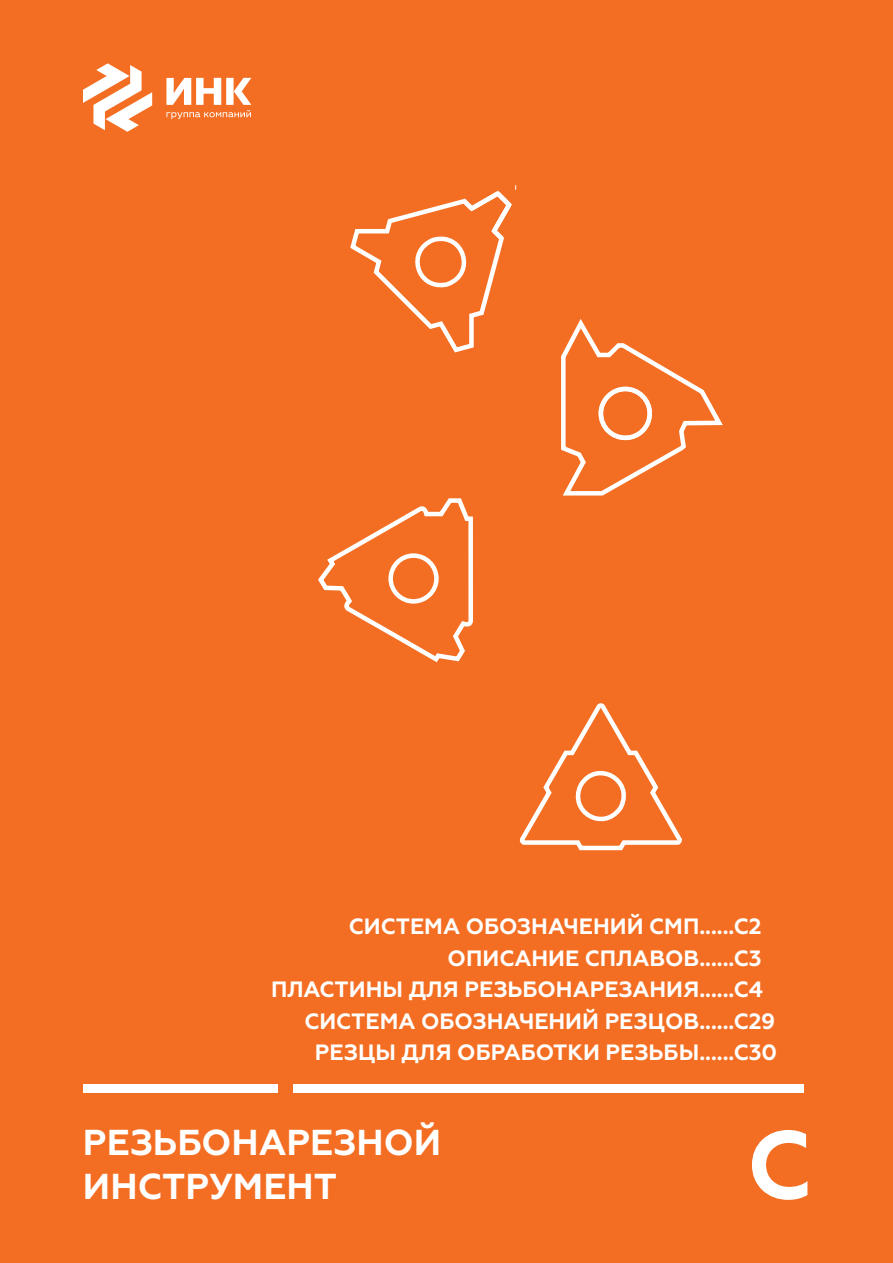
<style>
.page{position:relative;width:893px;height:1263px;background:#f36e22}
.page>*{position:absolute;margin:0;border:0;box-sizing:border-box;transform-origin:0 0}
.t1{font:700 96px "Geometria";color:#fff}
.t2{font:700 36px/43.2px "Geometria";color:#fff}
.t3{font:700 22.2px "Geometria";color:#fff}
</style>
<div class="page">
<svg style="left:83px;top:63px;width:69px;height:69px"></svg>
<svg style="left:166px;top:78px;width:85px;height:41px"></svg>
<div style="left:293px;top:1085px;width:511px;height:8px;background:#fff"></div>
<div style="left:83px;top:1085px;width:194px;height:8px;background:#fff"></div>
<svg style="left:561px;top:319px;width:162px;height:177px"></svg>
<svg style="left:519px;top:705px;width:163px;height:146px"></svg>
<svg style="left:318px;top:498px;width:155px;height:165px"></svg>
<svg style="left:350px;top:185px;width:166px;height:168px"></svg>
<p class="t3" style="left:349px;top:913px;width:414px">СИСТЕМА ОБОЗНАЧЕНИЙ СМП......C2</p>
<p class="t3" style="left:448px;top:945px;width:315px">ОПИСАНИЕ СПЛАВОВ......C3</p>
<p class="t3" style="left:271px;top:976px;width:493px">ПЛАСТИНЫ ДЛЯ РЕЗЬБОНАРЕЗАНИЯ......C4</p>
<p class="t3" style="left:304px;top:1008px;width:473px">СИСТЕМА ОБОЗНАЧЕНИЙ РЕЗЦОВ......C29</p>
<p class="t3" style="left:315px;top:1039px;width:464px">РЕЗЦЫ ДЛЯ ОБРАБОТКИ РЕЗЬБЫ......C30</p>
<h2 class="t2" style="left:83px;top:1121px;width:360px">РЕЗЬБОНАРЕЗНОЙ<br>ИНСТРУМЕНТ</h2>
<h1 class="t1" style="left:747px;top:1108px;width:66px">С</h1>
</div>
